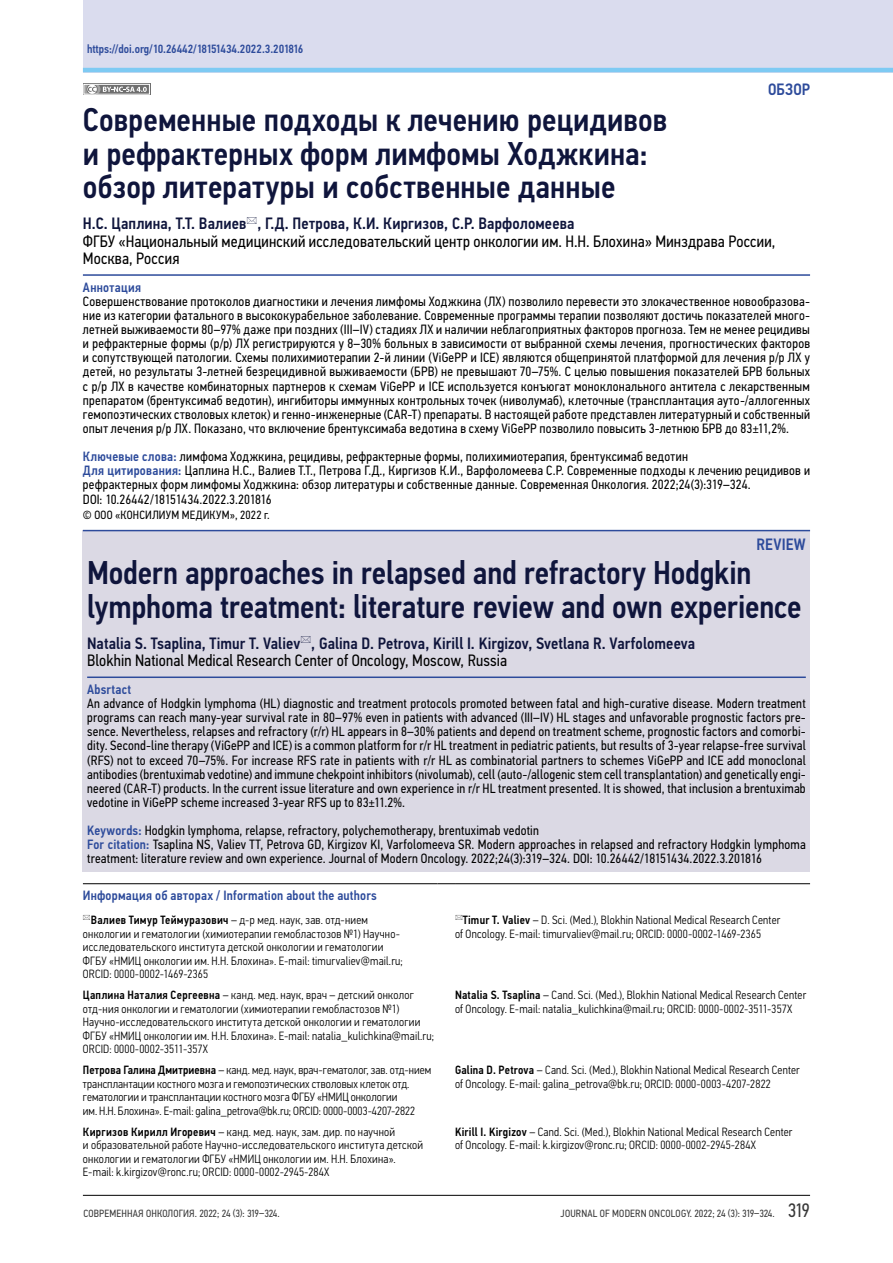
<style>
.page{position:relative;width:893px;height:1263px;background:#fff}
.page>*{position:absolute;margin:0;border:0;box-sizing:border-box;transform-origin:0 0}
.t1{font:500 33px/33.6px "Eco Vector Cond";color:#0f153c}
.t2{font:16.5px/17.1px "Eco Vector Cond";letter-spacing:.01em;color:#000}
.t3{font:500 16.5px "Eco Vector Cond";letter-spacing:.005em;color:#0f153c}
.t4{font:500 16.5px "Eco Vector Cond";letter-spacing:.01em;color:#2d4b9b}
.t5{font:13.5px/14.1px "Eco Vector Cond";letter-spacing:.015em;color:#000;text-align:justify}
.t6{font:500 13.5px "Eco Vector Cond";letter-spacing:.02em;color:#2d4b9b}
.t7{font:300 12px/13.5px "Eco Vector Cond";letter-spacing:.02em;color:#000}
.t8{font:500 12px "Eco Vector Cond";letter-spacing:-.005em;color:#2d4b9b}
.t9{font:12px "Eco Vector Cond";letter-spacing:.02em;color:#000}
.t10{font:10.5px "Eco Vector Cond";letter-spacing:.02em;color:#383838}
.s1{font-weight:500;color:#2d4b9b}
.s2{font-weight:500}
.s3{font-size:19.5px}
</style>
<div class="page">
<div style="left:83px;top:0;width:810px;height:72px;background:#dadcee"></div>
<svg style="left:100px;top:86px;width:48px;height:7px"></svg>
<svg style="left:103px;top:87px;width:44px;height:5px"></svg>
<svg style="left:85px;top:86px;width:3px;height:7px"></svg>
<svg style="left:91px;top:84px;width:10px;height:10px"></svg>
<div style="left:87px;top:84px;width:11px;height:11px;border:1px solid #6f6f6f;border-radius:50%"></div>
<svg style="left:88px;top:87px;width:8px;height:5px"></svg>
<div style="left:83px;top:84px;width:67px;height:11px;border:1px solid #fff"></div>
<hr style="left:83px;top:68px;width:810px;height:4px;background:#7ecaf3">
<hr style="left:83px;top:1195px;width:727px;height:1px;background:#000">
<div style="left:83px;top:530px;width:727px;height:342px;background:#dbd9e4"></div>
<hr style="left:83px;top:274px;width:727px;height:2px;background:#2d4b9b">
<hr style="left:83px;top:530px;width:727px;height:1px;background:#2d4b9b">
<hr style="left:87px;top:676px;width:719px;height:2px;background:#2d4b9b">
<hr style="left:83px;top:883px;width:354px;height:1px;background:#000">
<svg style="left:437px;top:883px;width:18px;height:1px"></svg>
<hr style="left:455px;top:883px;width:355px;height:1px;background:#000">
<p class="t8" style="left:87px;top:42px;width:218px">https://doi.org/10.26442/18151434.2022.3.201816</p>
<p class="t4" style="left:768px;top:80px;width:44px">ОБЗОР</p>
<h1 class="t1" style="left:83px;top:103px;width:586px">Современные подходы к лечению рецидивов и рефрактерных форм лимфомы Ходжкина: обзор литературы и собственные данные</h1>
<p class="t3" style="left:83px;top:214px;width:493px">Н.С. Цаплина, Т.Т. Валиев , Г.Д. Петрова, К.И. Киргизов, С.Р. Варфоломеева</p>
<p class="t2" style="left:83px;top:232px;width:694px">ФГБУ «Национальный медицинский исследовательский центр онкологии им. Н.Н. Блохина» Минздрава России,<br>Москва, Россия</p>
<p class="t6" style="left:83px;top:279px;width:60px">Аннотация</p>
<p class="t5" style="left:83px;top:294px;width:729px">Совершенствование протоколов диагностики и лечения лимфомы Ходжкина (ЛХ) позволило перевести это злокачественное новообразова&shy;ние из категории фатального в высококурабельное заболевание. Современные программы терапии позволяют достичь показателей много&shy;летней выживаемости 80–97% даже при поздних (III–IV) стадиях ЛХ и наличии неблагоприятных факторов прогноза. Тем не менее рецидивы и рефрактерные формы (р/р) ЛХ регистрируются у 8–30% больных в зависимости от выбранной схемы лечения, прогностических факторов и сопутствующей патологии. Схемы полихимиотерапии 2-й линии (ViGePP и ICE) являются общепринятой платформой для лечения р/р ЛХ у детей, но результаты 3-летней безрецидивной выживаемости (БРВ) не превышают 70–75%. С целью повышения показателей БРВ больных с р/р ЛХ в качестве комбинаторных партнеров к схемам ViGePP и ICE используется конъюгат моноклонального антитела с лекарственным препаратом (брентуксимаб ведотин), ингибиторы иммунных контрольных точек (ниволумаб), клеточные (трансплантация ауто-/аллогенных гемопоэтических стволовых клеток) и генно-инженерные (CAR-T) препараты. В настоящей работе представлен литературный и собственный опыт лечения р/р ЛХ. Показано, что включение брентуксимаба ведотина в схему ViGePP позволило повысить 3-летнюю БРВ до 83±11,2%.</p>
<p class="t5" style="left:83px;top:449px;width:729px;text-align:left"><span class="s1">Ключевые слова:</span> лимфома Ходжкина, рецидивы, рефрактерные формы, полихимиотерапия, брентуксимаб ведотин<br><span class="s1">Для цитирования:</span> Цаплина Н.С., Валиев Т.Т., Петрова Г.Д., Киргизов К.И., Варфоломеева С.Р. Современные подходы к лечению рецидивов и рефрактерных форм лимфомы Ходжкина: обзор литературы и собственные данные. Современная Онкология. 2022;24(3):319–324.<br>DOI: 10.26442/18151434.2022.3.201816</p>
<p class="t9" style="left:83px;top:508px;width:188px">© ООО «КОНСИЛИУМ МЕДИКУМ», 2022 г.</p>
<p class="t4" style="left:757px;top:535px;width:51px">REVIEW</p>
<h1 class="t1" style="left:87px;top:556px;width:716px">Modern approaches in relapsed and refractory Hodgkin lymphoma treatment: literature review and own experience</h1>
<p class="t3" style="left:87px;top:633px;width:610px">Natalia S. Tsaplina, Timur T. Valiev , Galina D. Petrova, Kirill I. Kirgizov, Svetlana R. Varfolomeeva</p>
<p class="t2" style="left:87px;top:652px;width:421px">Blokhin National Medical Research Center of Oncology, Moscow, Russia</p>
<p class="t6" style="left:87px;top:681px;width:46px">Absrtact</p>
<p class="t5" style="left:87px;top:696px;width:720px">An advance of Hodgkin lymphoma (HL) diagnostic and treatment protocols promoted between fatal and high-curative disease. Modern treatment programs can reach many-year survival rate in 80–97% even in patients with advanced (III–IV) HL stages and unfavorable prognostic factors pre&shy;sence. Nevertheless, relapses and refractory (r/r) HL appears in 8–30% patients and depend on treatment scheme, prognostic factors and comorbi&shy;dity. Second-line therapy (ViGePP and ICE) is a common platform for r/r HL treatment in pediatric patients, but results of 3-year relapse-free survival (RFS) not to exceed 70–75%. For increase RFS rate in patients with r/r HL as combinatorial partners to schemes ViGePP and ICE add monoclonal antibodies (brentuximab vedotine) and immune chekpoint inhibitors (nivolumab), cell (auto-/allogenic stem cell transplantation) and genetically engi&shy;neered (CAR-T) products. In the current issue literature and own experience in r/r HL treatment presented. It is showed, that inclusion a brentuximab vedotine in ViGePP scheme increased 3-year RFS up to 83±11.2%.</p>
<p class="t5" style="left:87px;top:823px;width:720px;text-align:left"><span class="s1">Keywords:</span> Hodgkin lymphoma, relapse, refractory, polychemotherapy, brentuximab vedotin<br><span class="s1">For citation:</span> Tsaplina NS, Valiev TT, Petrova GD, Kirgizov KI, Varfolomeeva SR. Modern approaches in relapsed and refractory Hodgkin lymphoma treatment: literature review and own experience. Journal of Modern Oncology. 2022;24(3):319–324. DOI: 10.26442/18151434.2022.3.201816</p>
<p class="t6" style="left:83px;top:887px;width:295px">Информация об авторах / Information about the authors</p>
<p class="t7" style="left:83px;top:913px;width:321px;text-indent:8px"><span class="s2">Валиев Тимур Теймуразович</span> – д-р мед. наук, зав. отд-нием онкологии и гематологии (химиотерапии гемобластозов №1) Научно&shy;исследовательского института детской онкологии и гематологии ФГБУ «НМИЦ онкологии им. Н.Н. Блохина». E-mail: timurvaliev@mail.ru; ORCID: 0000-0002-1469-2365</p>
<p class="t7" style="left:455px;top:913px;width:327px;text-indent:8px"><span class="s2">Timur T. Valiev</span> – D. Sci. (Med.), Blokhin National Medical Research Center of Oncology. E-mail: timurvaliev@mail.ru; ORCID: 0000-0002-1469-2365</p>
<p class="t7" style="left:83px;top:988px;width:353px"><span class="s2">Цаплина Наталия Сергеевна</span> – канд. мед. наук, врач – детский онколог отд-ния онкологии и гематологии (химиотерапии гемобластозов №1)<br>Научно-исследовательского института детской онкологии и гематологии ФГБУ «НМИЦ онкологии им. Н.Н. Блохина». E-mail: natalia_kulichkina@mail.ru; ORCID: 0000-0002-3511-357X</p>
<p class="t7" style="left:455px;top:988px;width:353px"><span class="s2">Natalia S. Tsaplina</span> – Cand. Sci. (Med.), Blokhin National Medical Research Center of Oncology. E-mail: natalia_kulichkina@mail.ru; ORCID: 0000-0002-3511-357X</p>
<p class="t7" style="left:83px;top:1063px;width:350px"><span class="s2">Петрова Галина Дмитриевна</span> – канд. мед. наук, врач-гематолог, зав. отд‑нием трансплантации костного мозга и гемопоэтических стволовых клеток отд. гематологии и трансплантации костного мозга ФГБУ «НМИЦ онкологии<br>им. Н.Н. Блохина». E-mail: galina_petrova@bk.ru; ORCID: 0000-0003-4207-2822</p>
<p class="t7" style="left:455px;top:1063px;width:346px"><span class="s2">Galina D. Petrova</span> – Cand. Sci. (Med.), Blokhin National Medical Research Center of Oncology. E-mail: galina_petrova@bk.ru; ORCID: 0000-0003-4207-2822</p>
<p class="t7" style="left:83px;top:1125px;width:342px"><span class="s2">Киргизов Кирилл Игоревич</span> – канд. мед. наук, зам. дир. по научной<br>и образовательной работе Научно-исследовательского института детской онкологии и гематологии ФГБУ «НМИЦ онкологии им. Н.Н. Блохина».<br>E-mail: k.kirgizov@ronc.ru; ORCID: 0000-0002-2945-284X</p>
<p class="t7" style="left:455px;top:1125px;width:339px"><span class="s2">Kirill I. Kirgizov</span> – Cand. Sci. (Med.), Blokhin National Medical Research Center of Oncology. E-mail: k.kirgizov@ronc.ru; ORCID: 0000-0002-2945-284X</p>
<p class="t10" style="left:84px;top:1208px;width:198px">СОВРЕМЕННАЯ ОНКОЛОГИЯ. 2022; 24 (3): 319–324.</p>
<p class="t10" style="left:561px;top:1208px;width:251px">JOURNAL OF MODERN ONCOLOGY. 2022; 24 (3): 319–324. <span class="s3">319</span></p>
</div>
